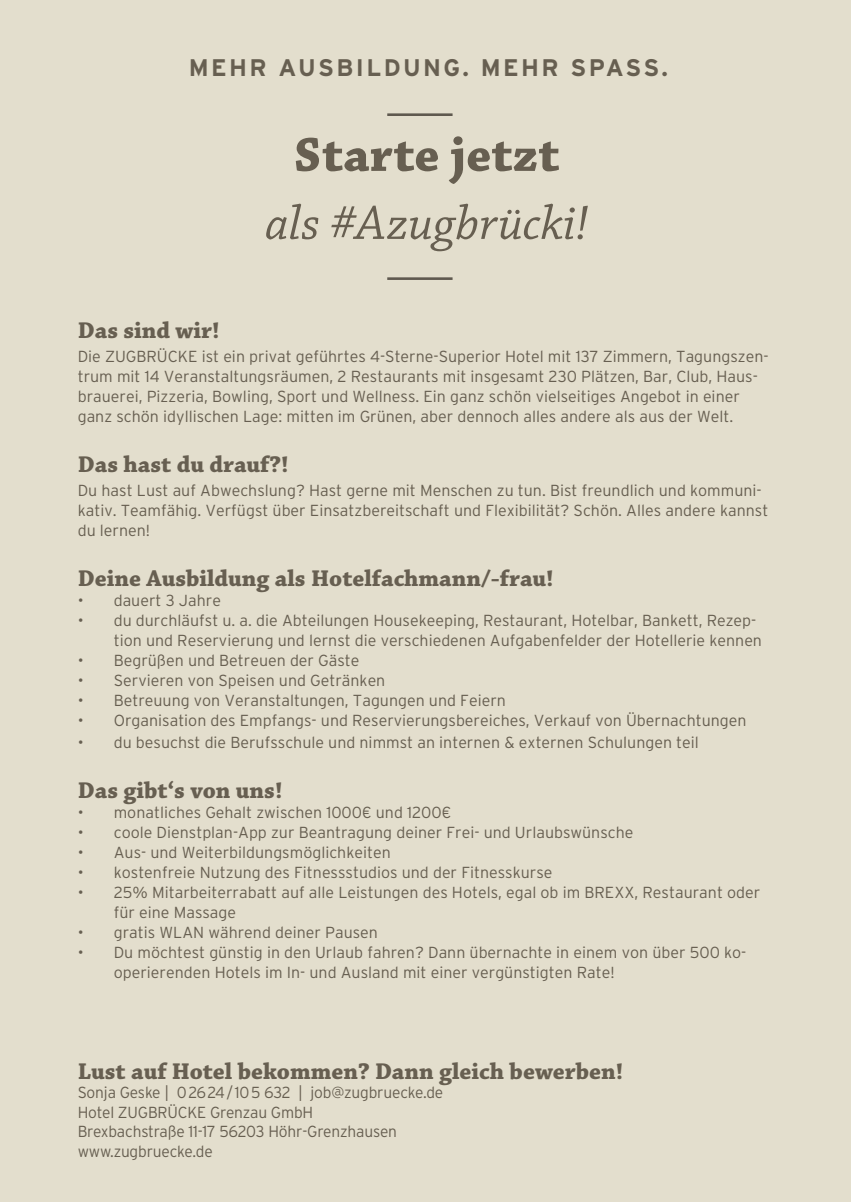
<style>
.page{position:relative;width:851px;height:1202px;background:#fff}
.page>*{position:absolute;margin:0;border:0;box-sizing:border-box;transform-origin:0 0}
.t1{font:italic 50.4px "Chaparral Pro";color:#675f51}
.t2{font:700 50.4px "Chaparral Pro";color:#675f51}
.t3{font:700 24px "Chaparral Pro";color:#675f51}
.t4{font:700 24px "Interstate";letter-spacing:.1em;color:#675f51}
.t5{font:300 16px/20px "Interstate";color:#675f51}
</style>
<div class="page">
<div style="left:0;top:0;width:850px;height:1202px;background:#e3decd"></div>
<hr style="left:387px;top:113px;width:65px;height:3px;background:#5f594f">
<hr style="left:387px;top:277px;width:65px;height:3px;background:#5f594f">
<p class="t4" style="left:189px;top:53px;width:480px">MEHR AUSBILDUNG. MEHR SPASS.</p>
<p class="t2" style="left:294px;top:125px;width:267px">Starte jetzt</p>
<p class="t1" style="left:265px;top:195px;width:324px">als #Azugbrücki!</p>
<p class="t3" style="left:78px;top:317px;width:143px">Das sind wir!</p>
<p class="t5" style="left:78px;top:347px;width:692px">Die ZUGBRÜCKE ist ein privat geführtes 4-Sterne-Superior Hotel mit 137 Zimmern, Tagungszen&shy;trum mit 14 Veranstaltungsräumen, 2 Restaurants mit insgesamt 230 Plätzen, Bar, Club, Haus&shy;brauerei, Pizzeria, Bowling, Sport und Wellness. Ein ganz schön vielseitiges Angebot in einer ganz schön idyllischen Lage: mitten im Grünen, aber dennoch alles andere als aus der Welt.</p>
<p class="t3" style="left:78px;top:450px;width:212px">Das hast du drauf?!</p>
<p class="t5" style="left:78px;top:480px;width:692px">Du hast Lust auf Abwechslung? Hast gerne mit Menschen zu tun. Bist freundlich und kommuni&shy;kativ. Teamfähig. Verfügst über Einsatzbereitschaft und Flexibilität? Schön. Alles andere kannst du lernen!</p>
<p class="t3" style="left:78px;top:565px;width:477px">Deine Ausbildung als Hotelfachmann/-frau!</p>
<p class="t5" style="left:78px;top:591px;width:145px">• dauert 3 Jahre</p>
<p class="t5" style="left:114px;top:611px;width:649px;text-indent:-36px">• du durchläufst u. a. die Abteilungen Housekeeping, Restaurant, Hotelbar, Bankett, Rezep&shy;tion und Reservierung und lernst die verschiedenen Aufgabenfelder der Hotellerie kennen</p>
<p class="t5" style="left:78px;top:651px;width:283px">• Begrüßen und Betreuen der Gäste</p>
<p class="t5" style="left:78px;top:671px;width:309px">• Servieren von Speisen und Getränken</p>
<p class="t5" style="left:78px;top:691px;width:429px">• Betreuung von Veranstaltungen, Tagungen und Feiern</p>
<p class="t5" style="left:78px;top:711px;width:670px">• Organisation des Empfangs- und Reservierungsbereiches, Verkauf von Übernachtungen</p>
<p class="t5" style="left:78px;top:732px;width:622px">• du besuchst die Berufsschule und nimmst an internen &amp; externen Schulungen teil</p>
<p class="t3" style="left:78px;top:777px;width:206px">Das gibt‘s von uns!</p>
<p class="t5" style="left:78px;top:803px;width:375px">• monatliches Gehalt zwischen 1000€ und 1200€</p>
<p class="t5" style="left:78px;top:823px;width:557px">• coole Dienstplan-App zur Beantragung deiner Frei- und Urlaubswünsche</p>
<p class="t5" style="left:78px;top:843px;width:314px">• Aus- und Weiterbildungsmöglichkeiten</p>
<p class="t5" style="left:78px;top:863px;width:476px">• kostenfreie Nutzung des Fitnessstudios und der Fitnesskurse</p>
<p class="t5" style="left:114px;top:883px;width:648px;text-indent:-36px">• 25% Mitarbeiterrabatt auf alle Leistungen des Hotels, egal ob im BREXX, Restaurant oder für eine Massage</p>
<p class="t5" style="left:78px;top:923px;width:302px">• gratis WLAN während deiner Pausen</p>
<p class="t5" style="left:114px;top:943px;width:634px;text-indent:-36px">• Du möchtest günstig in den Urlaub fahren? Dann übernachte in einem von über 500 ko&shy;operierenden Hotels im In- und Ausland mit einer vergünstigten Rate!</p>
<p class="t3" style="left:78px;top:1057px;width:547px">Lust auf Hotel bekommen? Dann gleich bewerben!</p>
<p class="t5" style="left:78px;top:1082px;width:367px">Sonja Geske | 02624/105 632 | job@zugbruecke.de</p>
<p class="t5" style="left:78px;top:1102px;width:237px">Hotel ZUGBRÜCKE Grenzau GmbH</p>
<p class="t5" style="left:78px;top:1121px;width:321px">Brexbachstraße 11-17 56203 Höhr-Grenzhausen www.zugbruecke.de</p>
</div>
